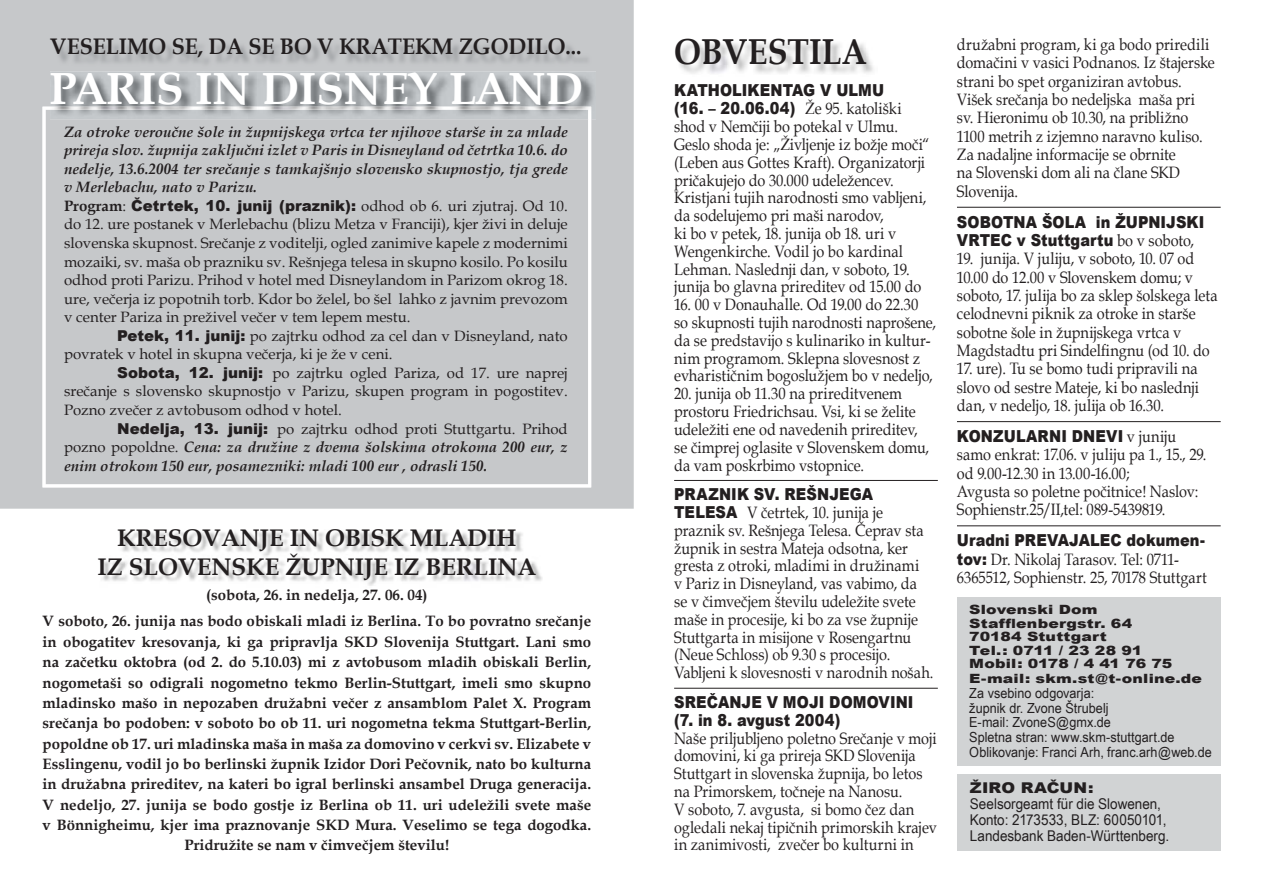
<style>
.page{position:relative;width:1264px;height:893px;background:#fff}
.page>*{position:absolute;margin:0;border:0;box-sizing:border-box;transform-origin:0 0}
.t1{font:700 45px "Book Antiqua";color:#fff}
.t2{font:700 36px "Book Antiqua";color:#231f20;scale:.9 1}
.t3{font:700 24px/28.8px "Book Antiqua";color:#231f20;text-align:center}
.t4{font:700 22.5px "Book Antiqua";color:#231f20;scale:.95 1}
.t5{font:16.5px/17.9px "Book Antiqua";color:#231f20;scale:.88 1}
.t6{font:900 16.5px/17.9px "Arial";letter-spacing:.005em;color:#231f20;scale:.88 1}
.t7{font:15px/18.6px "Book Antiqua";color:#231f20}
.t8{font:700 15px/20.4px "Book Antiqua";color:#231f20;text-align:center}
.t9{font:italic 700 15px/18.6px "Book Antiqua";color:#231f20;text-align:justify}
.t10{font:14.85px/15.8px "Arial Narrow";color:#231f20;scale:1.11 1}
.t11{font:900 14.85px "Arial";letter-spacing:.005em;color:#231f20;scale:1.11 1}
.t12{font:13.95px/14.9px "Arial Narrow";color:#231f20;scale:1.11 1}
.t13{font:900 12.75px/13.5px "Arial";letter-spacing:.01em;color:#231f20;scale:1.23 1}
.s1{font-family:"Book Antiqua";font-weight:400}
.s2{font-family:"Arial";font-weight:900}
.s3{font-weight:700;font-style:italic}
.s4{font-weight:700}
.s5{font-family:"Arial";font-weight:900;font-style:normal}
.s6{font-weight:400;font-style:normal}
</style>
<div class="page">
<div style="left:0;top:0;width:634px;height:508px;background:#c6c8ca"></div>
<img style="left:52px;top:40px;width:539px;height:29px">
<img style="left:679px;top:42px;width:194px;height:32px">
<hr style="left:957px;top:207px;width:263px;height:1px;background:#231f20">
<hr style="left:957px;top:421px;width:263px;height:1px;background:#231f20">
<hr style="left:957px;top:525px;width:263px;height:1px;background:#231f20">
<div style="left:957px;top:774px;width:263px;height:76px;background:#d1d3d4"></div>
<hr style="left:674px;top:480px;width:264px;height:1px;background:#231f20">
<hr style="left:674px;top:688px;width:264px;height:1px;background:#231f20">
<div style="left:957px;top:596px;width:263px;height:169px;background:#d1d3d4"></div>
<img style="left:102px;top:531px;width:440px;height:55px">
<div style="left:43px;top:107px;width:548px;height:380px;background:#c6c8ca"></div>
<img style="left:50px;top:71px;width:546px;height:48px">
<img style="left:50px;top:107px;width:541px;height:12px">
<h3 class="t4" style="left:50px;top:33px;width:561px">VESELIMO SE, DA SE BO V KRATEKM ZGODILO...</h3>
<h2 class="t2" style="left:674px;top:31px;width:216px">OBVESTILA</h2>
<p class="t5" style="left:957px;top:35px;width:295px;line-height:18.3px">družabni program, ki ga bodo priredili domačini v vasici Podnanos. Iz štajerske strani bo spet organiziran avtobus.<br>Višek srečanja bo nedeljska maša pri sv. Hieronimu ob 10.30, na približno 1100 metrih z izjemno naravno kuliso.<br>Za nadaljne informacije se obrnite<br>na Slovenski dom ali na člane SKD Slovenija.</p>
<p class="t6" style="left:957px;top:212px;width:283px;line-height:18.3px">SOBOTNA ŠOLA in ŽUPNIJSKI<br>VRTEC v Stuttgartu <span class="s1">bo v soboto,</span></p>
<p class="t5" style="left:957px;top:250px;width:298px;line-height:18.3px">19. junija. V juliju, v soboto, 10. 07 od 10.00 do 12.00 v Slovenskem domu; v soboto, 17. julija bo za sklep šolskega leta celodnevni piknik za otroke in starše sobotne šole in župnijskega vrtca v Magdstadtu pri Sindelfingnu (od 10. do</p>
<p class="t5" style="left:957px;top:360px;width:277px;line-height:18.3px;text-align:justify">17. ure). Tu se bomo tudi pripravili na slovo od sestre Mateje, ki bo naslednji dan, v nedeljo, 18. julija ob 16.30.</p>
<p class="t6" style="left:957px;top:426px;width:251px">KONZULARNI DNEVI <span class="s1">v juniju</span></p>
<p class="t5" style="left:957px;top:446px;width:285px;line-height:18.3px">samo enkrat: 17.06. v juliju pa 1., 15., 29. od 9.00-12.30 in 13.00-16.00;<br>Avgusta so poletne počitnice! Naslov:<br>Sophienstr.25/II,tel: 089-5439819.</p>
<p class="t6" style="left:957px;top:530px;width:283px">Uradni PREVAJALEC dokumen-</p>
<p class="t5" style="left:957px;top:550px;width:285px;line-height:18.3px"><span class="s2">tov:</span> Dr. Nikolaj Tarasov. Tel: 0711-<br>6365512, Sophienstr. 25, 70178 Stuttgart</p>
<h1 class="t1" style="left:49px;top:62px;width:535px">PARIS IN DISNEY LAND</h1>
<p class="t6" style="left:674px;top:81px;width:260px">KATHOLIKENTAG V ULMU (16. – 20.06.04) <span class="s1">Že 95. katoliški</span></p>
<p class="t5" style="left:674px;top:118px;width:292px">shod v Nemčiji bo potekal v Ulmu.<br>Geslo shoda je: „Življenje iz božje moči“ (Leben aus Gottes Kraft). Organizatorji pričakujejo do 30.000 udeležencev.<br>Kristjani tujih narodnosti smo vabljeni, da sodelujemo pri maši narodov,<br>ki bo v petek, 18. junija ob 18. uri v Wengenkirche. Vodil jo bo kardinal Lehman. Naslednji dan, v soboto, 19. junija bo glavna prireditev od 15.00 do</p>
<p class="t5" style="left:674px;top:296px;width:299px">16. 00 v Donauhalle. Od 19.00 do 22.30 so skupnosti tujih narodnosti naprošene, da se predstavijo s kulinariko in kul tur&shy;nim programom. Sklepna slovesnost z evharističnim bogoslužjem bo v nedeljo,</p>
<p class="t5" style="left:674px;top:385px;width:291px">20. junija ob 11.30 na prireditvenem prostoru Friedrichsau. Vsi, ki se želite udeležiti ene od nave denih prireditev, se čimprej oglasite v Slovenskem domu, da vam poskrbimo vstopnice.</p>
<p class="t6" style="left:674px;top:484px;width:228px">PRAZNIK SV. REŠNJEGA</p>
<p class="t5" style="left:674px;top:503px;width:296px"><span class="s2">TELESA</span> V četrtek, 10. junija je praznik sv. Rešnjega Telesa. Čeprav sta župnik in sestra Mateja odsotna, ker gresta z otroki, mladimi in družinami<br>v Pariz in Disneyland, vas vabimo, da se v čimvečjem številu udeležite svete maše in procesije, ki bo za vse župnije Stuttgarta in misijone v Rosengartnu (Neue Schloss) ob 9.30 s procesijo.<br>Vabljeni k slovesnosti v narodnih nošah.</p>
<p class="t6" style="left:674px;top:692px;width:274px">SREČANJE V MOJI DOMOVINI (7. in 8. avgust 2004)</p>
<p class="t5" style="left:674px;top:729px;width:300px">Naše priljubljeno poletno Srečanje v moji domovini, ki ga prireja SKD Slovenija Stuttgart in slovenska župnija, bo letos na Primorskem, točneje na Nanosu.<br>V soboto, 7. avgusta, si bomo čez dan ogledali nekaj tipičnih primorskih krajev in zanimivosti, zvečer bo kulturni in</p>
<p class="t7" style="left:64px;top:122px;width:505px"><span class="s3">Za otroke veroučne šole in župnijskega vrtca ter njihove starše in za mlade prireja slov. župnija zaključni izlet v Paris in Disneyland od četrtka 10.6. do nedelje, 13.6.2004 ter srečanje s tamkajšnjo slovensko skupnostjo, tja grede v Merlebachu, nato v Parizu.<br></span><span class="s4">Program</span>: <span class="s2">Četrtek, 10. junij (praznik):</span> odhod ob 6. uri zjutraj. Od 10. do 12. ure postanek v Merlebachu (blizu Metza v Franciji), kjer živi in deluje slovenska skupnost. Srečanje z voditelji, ogled zanimive kapele z modernimi mozaiki, sv. maša ob prazniku sv. Rešnjega telesa in skupno kosilo. Po kosilu odhod proti Parizu. Prihod v hotel med Disneylandom in Parizom okrog 18. ure, večerja iz popotnih torb. Kdor bo želel, bo šel lahko z javnim prevozom v center Pariza in preživel večer v tem lepem mestu.</p>
<p class="t7" style="left:64px;top:326px;width:505px;text-indent:53px"><span class="s2">Petek, 11. junij:</span> po zajtrku odhod za cel dan v Disneyland, nato povratek v hotel in skupna večerja, ki je že v ceni.</p>
<p class="t7" style="left:64px;top:364px;width:505px;text-align:justify;text-indent:53px"><span class="s2">Sobota, 12. junij:</span> po zajtrku ogled Pariza, od 17. ure naprej srečanje s slovensko skupnostjo v Parizu, skupen program in pogostitev.<br>Pozno zvečer z avtobusom odhod v hotel.</p>
<p class="t9" style="left:64px;top:419px;width:505px;text-indent:53px"><span class="s5">Nedelja, 13. junij:</span> <span class="s6">po zajtrku odhod proti Stuttgartu. Prihod pozno popoldne.</span> Cena: za družine z dvema šolskima otrokoma 200 eur, z enim otrokom 150 eur, posamezniki: mladi 100 eur , odrasli 150.</p>
<h3 class="t3" style="left:97px;top:523px;width:440px">KRESOVANJE IN OBISK MLADIH<br>IZ SLOVENSKE ŽUPNIJE IZ BERLINA</h3>
<p class="t8" style="left:43px;top:582px;width:550px;line-height:26.4px">(sobota, 26. in nedelja, 27. 06. 04)<br>V soboto, 26. junija nas bodo obiskali mladi iz Berlina. To bo povratno srečanje</p>
<p class="t8" style="left:43px;top:631px;width:550px">in obogatitev kresovanja, ki ga pripravlja SKD Slovenija Stuttgart. Lani smo na začetku oktobra (od 2. do 5.10.03) mi z avtobusom mladih obiskali Berlin, nogometaši so odigrali nogometno tekmo Berlin-Stuttgart, imeli smo skupno mladinsko mašo in nepozaben družabni večer z ansamblom Palet X. Program srečanja bo podoben: v soboto bo ob 11. uri nogometna tekma Stuttgart-Berlin, popoldne ob 17. uri mladinska maša in maša za domovino v cerkvi sv. Elizabete v Esslingenu, vodil jo bo berlinski župnik Izidor Dori Pečovnik, nato bo kulturna in družabna prireditev, na kateri bo igral berlinski ansambel Druga generacija.<br>V nedeljo, 27. junija se bodo gostje iz Berlina ob 11. uri udeležili svete maše v Bönnigheimu, kjer ima praznovanje SKD Mura. Veselimo se tega dogodka.<br>Pridružite se nam v čimvečjem številu!</p>
<p class="t13" style="left:969px;top:602px;width:167px">Slovenski Dom<br>Stafflenbergstr. 64<br>70184 Stuttgart<br>Tel.: 0711 / 23 28 91<br>Mobil: 0178 / 4 41 76 75</p>
<p class="t13" style="left:969px;top:671px;width:191px">E-mail: skm.st@t-online.de</p>
<p class="t12" style="left:969px;top:685px;width:220px">Za vsebino odgovarja:<br>župnik dr. Zvone Štrubelj<br>E-mail: ZvoneS@gmx.de<br>Spletna stran: www.skm-stuttgart.de<br>Oblikovanje: Franci Arh, franc.arh@web.de</p>
<p class="t11" style="left:970px;top:776px;width:113px">ŽIRO RAČUN:</p>
<p class="t10" style="left:970px;top:795px;width:181px">Seelsorgeamt für die Slowenen,<br>Konto: 2173533, BLZ: 60050101,<br>Landesbank Baden-Württenberg.</p>
</div>
